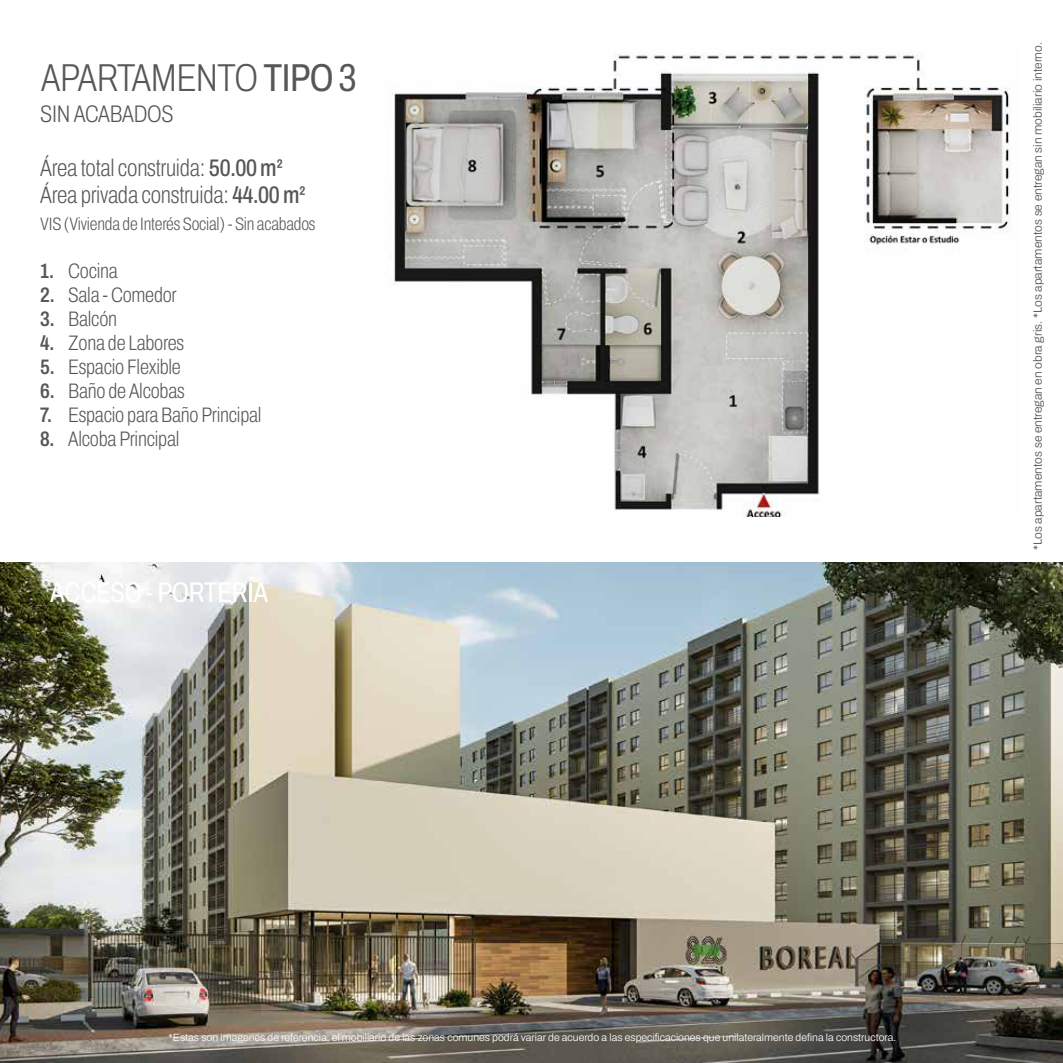
<style>
.page{position:relative;width:1063px;height:1063px;background:#fff}
.page>*{position:absolute;margin:0;border:0;box-sizing:border-box;transform-origin:0 0}
.t1{font:200 39px "Archivo Condensed";letter-spacing:-.01em;color:#575756}
.t2{font:28.5px "Archivo Condensed";letter-spacing:-.01em;color:#fff}
.t3{font:200 24px/27px "Archivo Condensed";letter-spacing:-.01em;color:#575756}
.t4{font:200 21px "Archivo Condensed";letter-spacing:-.01em;color:#575756}
.t5{font:200 18px "Archivo Condensed";letter-spacing:-.01em;color:#575756}
.t6{font:300 12px "Archivo";color:#575756}
.t7{font:300 10.5px "Archivo";color:#fff}
.s1{font-weight:400}
.s2{font-weight:500}
.s3{font-weight:600}
</style>
<div class="page">
<img style="left:392px;top:52px;width:619px;height:464px">
<img style="left:0;top:562px;width:1063px;height:501px">
<h1 class="t1" style="left:41px;top:49px;width:317px">APARTAMENTO <span class="s1">TIPO 3</span></h1>
<h3 class="t3" style="left:40px;top:100px;width:135px">SIN ACABADOS</h3>
<h3 class="t3" style="left:40px;top:154px;width:267px">Área total construida: <span class="s2">50.00 m2<br></span>Área privada construida: <span class="s2">44.00 m2</span></h3>
<h3 class="t5" style="left:40px;top:210px;width:277px">VIS (Vivienda de Interés Social) - Sin acabados</h3>
<h3 class="t4" style="left:40px;top:255px;width:79px"><span class="s3">1.</span> Cocina</h3>
<h3 class="t4" style="left:40px;top:279px;width:138px"><span class="s3">2.</span> Sala - Comedor</h3>
<h3 class="t4" style="left:40px;top:303px;width:78px"><span class="s3">3.</span> Balcón</h3>
<h3 class="t4" style="left:40px;top:327px;width:145px"><span class="s3">4.</span> Zona de Labores</h3>
<h3 class="t4" style="left:40px;top:351px;width:142px"><span class="s3">5.</span> Espacio Flexible</h3>
<h3 class="t4" style="left:40px;top:375px;width:146px"><span class="s3">6.</span> Baño de Alcobas</h3>
<h3 class="t4" style="left:40px;top:399px;width:223px"><span class="s3">7.</span> Espacio para Baño Principal</h3>
<h3 class="t4" style="left:40px;top:423px;width:141px"><span class="s3">8.</span> Alcoba Principal</h3>
<h2 class="t2" style="left:50px;top:571px;width:219px">ACCESO - PORTERÍA</h2>
<p class="t6" style="left:1029px;top:550px;width:510px;rotate:-90deg">*Los apartamentos se entregan en obra gris. *Los apartamentos se entregan sin mobiliario interno.</p>
<p class="t7" style="left:169px;top:1030px;width:729px">*Estas son imagenes de referencia, el mobiliario de las zonas comunes podrá variar de acuerdo a las especificaciones que unilateralmente defina la constructora.</p>
</div>
